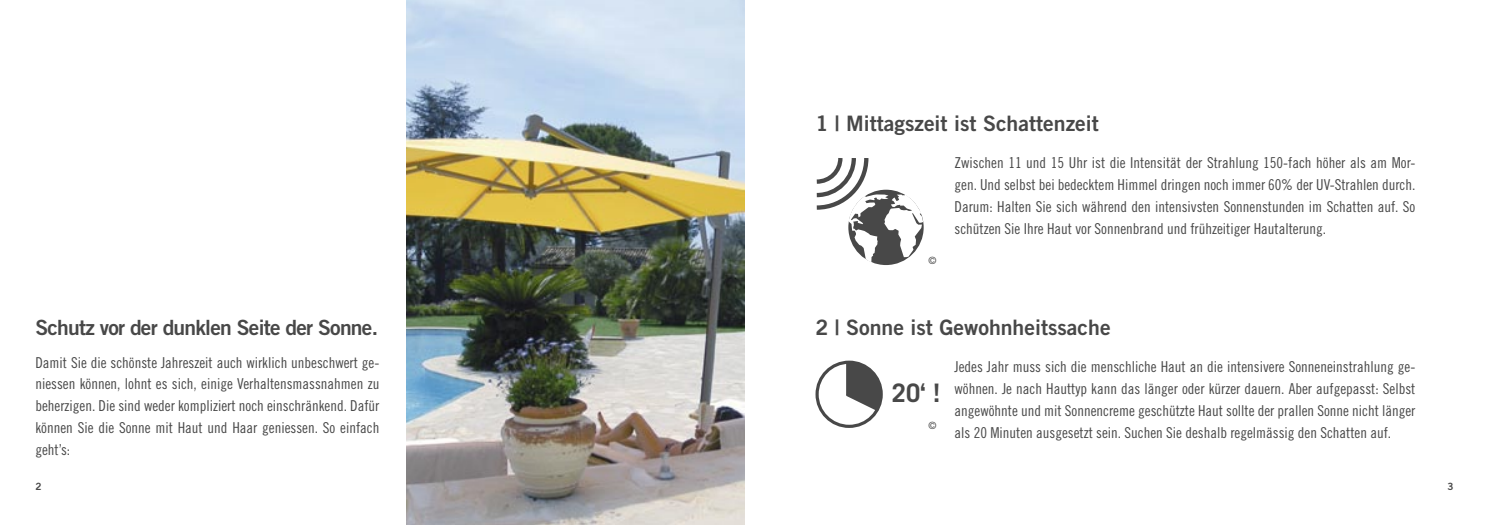
<style>
.page{position:relative;width:1489px;height:525px;background:#fff}
.page>*{position:absolute;margin:0;border:0;box-sizing:border-box;transform-origin:0 0}
.t1{font:700 27.62px "Trade Gothic";color:#484848}
.t2{font:700 25.5px "Trade Gothic";color:#484848}
.t3{font:21.25px "Trade Gothic Bold Two";color:#484848}
.t4{font:21px "Trade Gothic Bold Two";letter-spacing:-.035em;color:#484848}
.t5{font:15px/21.8px "Trade Gothic Cond Eighteen";color:#484848;text-align:justify}
.t6{font:10px "Trade Gothic Bold Two";color:#484848}
.t7{font:10px "Trade Gothic Cond Eighteen";color:#484848}
</style>
<div class="page">
<svg style="left:816px;top:158px;width:107px;height:104px"></svg>
<svg style="left:815px;top:360px;width:68px;height:68px"></svg>
<img style="left:406px;top:0;width:338px;height:524px">
<p class="t3" style="left:815px;top:110px;width:285px">1 | Mittagszeit ist Schattenzeit</p>
<p class="t7" style="left:928px;top:254px;width:10px">©</p>
<p class="t5" style="left:954px;top:152px;width:462px">Zwischen 11 und 15 Uhr ist die Intensität der Strahlung 150-fach höher als am Mor&shy;gen. Und selbst bei bedecktem Himmel dringen noch immer 60% der UV-Strahlen durch.<br>Darum: Halten Sie sich während den intensivsten Sonnenstunden im Schatten auf. So schützen Sie Ihre Haut vor Sonnenbrand und frühzeitiger Hautalterung.</p>
<p class="t1" style="left:1130px;top:202px;width:54px">20‘ !</p>
<p class="t4" style="left:35px;top:314px;width:344px">Schutz vor der dunklen Seite der Sonne.</p>
<p class="t3" style="left:815px;top:314px;width:297px">2 | Sonne ist Gewohnheitssache</p>
<p class="t5" style="left:35px;top:351px;width:345px">Damit Sie die schönste Jahreszeit auch wirklich unbeschwert ge&shy;niessen können, lohnt es sich, einige Verhaltensmassnahmen zu beherzigen. Die sind weder kompliziert noch einschränkend. Dafür können Sie die Sonne mit Haut und Haar geniessen. So einfach geht’s:</p>
<p class="t2" style="left:891px;top:377px;width:50px">20‘ !</p>
<p class="t7" style="left:928px;top:419px;width:10px">©</p>
<p class="t5" style="left:954px;top:356px;width:462px">Jedes Jahr muss sich die menschliche Haut an die intensivere Sonneneinstrahlung ge&shy;wöhnen. Je nach Hauttyp kann das länger oder kürzer dauern. Aber aufgepasst: Selbst angewöhnte und mit Sonnencreme geschützte Haut sollte der prallen Sonne nicht länger als 20 Minuten ausgesetzt sein. Suchen Sie deshalb regelmässig den Schatten auf.</p>
<p class="t6" style="left:35px;top:479px;width:8px">2</p>
<p class="t6" style="left:1447px;top:479px;width:8px">3</p>
</div>
